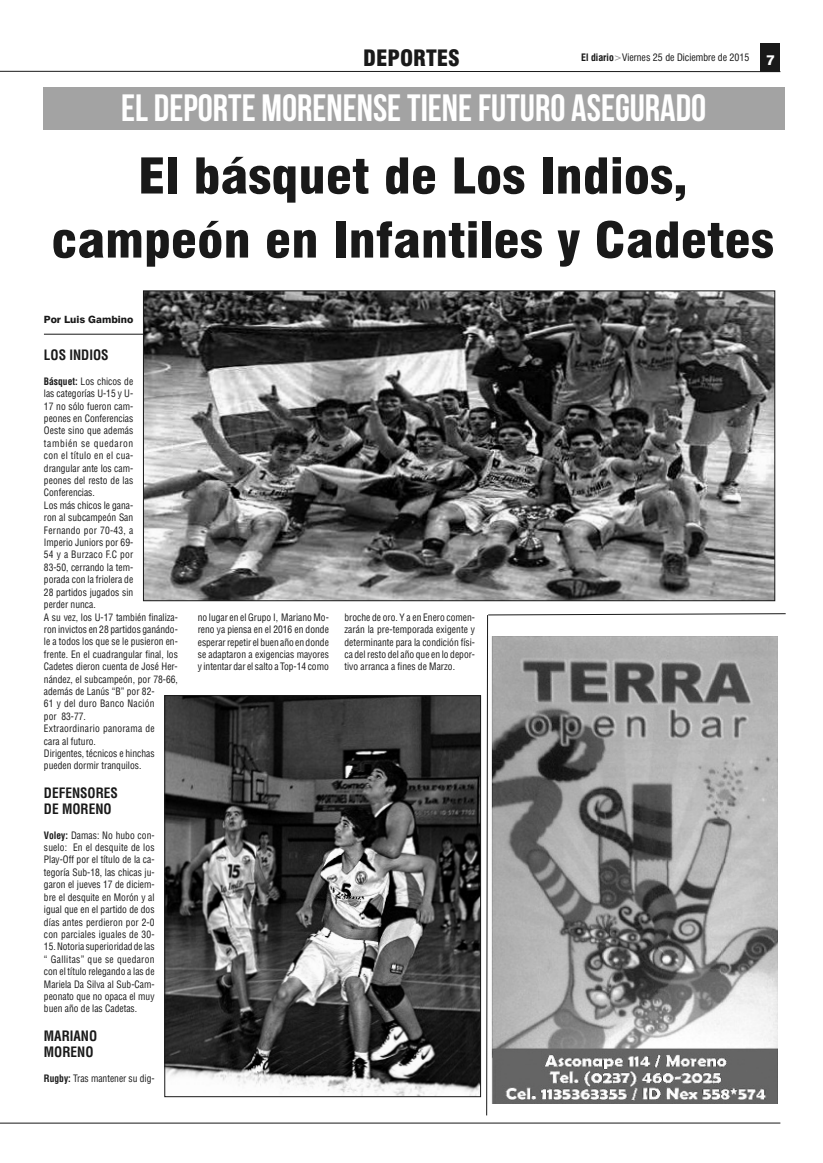
<style>
.page{position:relative;width:823px;height:1163px;background:#fff}
.page>*{position:absolute;margin:0;border:0;box-sizing:border-box;transform-origin:0 0}
.t1{font:900 condensed 48px/64px "Swiss 721 BT";color:#191919;text-align:center;scale:1.1 1}
.t2{font:38px "Bebas Neue";color:#fff}
.t3{font:900 condensed 22px "Swiss 721 BT";color:#191919}
.t4{font:700 condensed 14px/16px "Helvetica";color:#191919;scale:.95 1}
.t5{font:condensed 10px/12.4px "Helvetica";color:#191919;text-align:justify;scale:.95 1}
.t6{font:condensed 10px "Swiss 721 BT";color:#191919}
.t7{font:800 10px "Swiss 721 BT";color:#191919}
.s1{font-weight:700}
.s2{color:#8c8c8c}
.s3{font-weight:800;font-stretch:normal;font-size:14px;color:#fff}
</style>
<div class="page">
<div style="left:759px;top:43px;width:20px;height:28px;background:#191919"></div>
<svg style="left:0;top:70px;width:781px;height:3px"></svg>
<hr style="left:0;top:1122px;width:780px;height:1px;background:#191919">
<div style="left:44px;top:87px;width:740px;height:43px;background:#a3a3a3"></div>
<hr style="left:44px;top:333px;width:134px;height:1px;background:#191919">
<img style="left:145px;top:293px;width:627px;height:305px">
<svg style="left:486px;top:613px;width:300px;height:502px;background:#9e9e9e"></svg>
<img style="left:166px;top:697px;width:312px;height:397px">
<div style="left:164px;top:695px;width:316px;height:401px;border:1px solid #191919"></div>
<h3 class="t3" style="left:363px;top:50px;width:98px">DEPORTES</h3>
<p class="t6" style="left:581px;top:54px;width:195px"><span class="s1">El diario</span><span class="s2">&gt;</span>Viernes 25 de Diciembre de 2015<span class="s3">7 7</span></p>
<h2 class="t2" style="left:121px;top:85px;width:586px">EL DEPORTE MORENENSETIENEFUTURO ASEGURADO</h2>
<h1 class="t1" style="left:51px;top:148px;width:658px">El básquet de Los Indios, campeón en Infantiles y Cadetes</h1>
<p class="t7" style="left:44px;top:315px;width:91px">Por Luis Gambino</p>
<h3 class="t4" style="left:44px;top:348px;width:70px">LOS INDIOS</h3>
<p class="t5" style="left:44px;top:375px;width:142px;text-align:left"><span class="s1">Básquet:</span> Los chicos de<br>las categorías U-15 y U-<br>17 no sólo fueron cam-<br>peones en Conferencias<br>Oeste sino que además<br>también se quedaron<br>con el título en el cua-<br>drangular ante los cam-<br>peones del resto de las<br>Conferencias.<br>Los más chicos le gana-<br>ron al subcampeón San<br>Fernando por 70-43, a<br>Imperio Juniors por 69-<br>54 y a Burzaco F.C por<br>83-50, cerrando la tem-<br>porada con la friolera de<br>28 partidos jugados sin<br>perder nunca.<br>A su vez, los U-17 también finaliza&shy;ron invictos en 28 partidos ganándo&shy;le a todos los que se le pusieron en&shy;frente. En el cuadrangular final, los<br>Cadetes dieron cuenta de José Her&shy;nández, el subcampeón, por 78-66, además de Lanús “B” por 82-<br>61 y del duro Banco Nación<br>por 83-77.<br>Extraordinario panorama de<br>cara al futuro.<br>Dirigentes, técnicos e hinchas pueden dormir tranquilos.</p>
<h3 class="t4" style="left:44px;top:785px;width:79px">DEFENSORES<br>DE MORENO</h3>
<p class="t5" style="left:44px;top:829px;width:118px"><span class="s1">Voley:</span> Damas: No hubo con&shy;suelo: En el desquite de los Play-Off por el título de la ca&shy;tegoría Sub-18, las chicas ju&shy;garon el jueves 17 de diciem&shy;bre el desquite en Morón y al igual que en el partido de dos días antes perdieron por 2-0 con parciales iguales de 30- 15.Notoria superioridad de las “ Gallitas” que se quedaron con el título relegando a las de Mariela Da Silva al Sub-Cam&shy;peonato que no opaca el muy buen año de las Cadetas.</p>
<h3 class="t4" style="left:44px;top:1028px;width:58px">MARIANO<br>MORENO</h3>
<p class="t5" style="left:44px;top:1072px;width:118px"><span class="s1">Rugby:</span> Tras mantener su dig-</p>
<p class="t5" style="left:198px;top:611px;width:139px">no lugar en el Grupo I, Mariano Mo&shy;reno ya piensa en el 2016 en donde esperarrepetir el buen año en donde se adaptaron a exigencias mayores y intentar dar el salto a Top-14 como</p>
<p class="t5" style="left:344px;top:611px;width:139px">broche de oro. Y a en Enero comen&shy;zarán la pre-temporada exigente y determinante para la condición físi&shy;ca del resto del año que en lo depor&shy;tivo arranca a fines de Marzo.</p>
</div>
